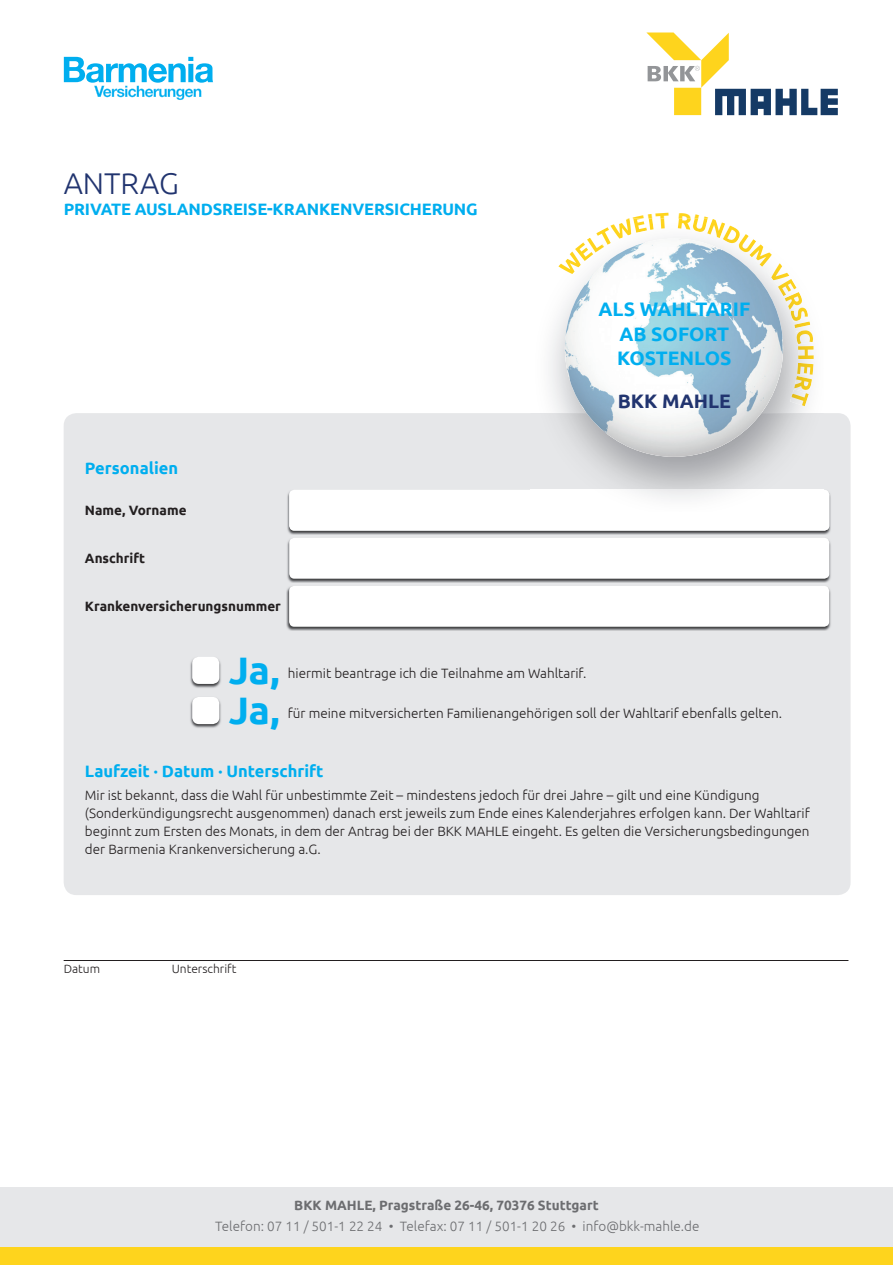
<style>
.page{position:relative;width:893px;height:1265px;background:#fff}
.page>*{position:absolute;margin:0;border:0;box-sizing:border-box;transform-origin:0 0}
.t1{font:700 38.25px/40.2px "Ubuntu";color:#00aeef}
.t2{font:300 30px "Ubuntu";color:#21346f}
.t3{font:700 19.5px/24.3px "Ubuntu";color:#00aeef;text-align:center}
.t4{font:700 19.5px "Ubuntu";color:#21346f}
.t5{font:700 16.5px "Ubuntu";letter-spacing:-.01em;color:#00aeef}
.t6{font:300 13.5px/18px "Ubuntu";color:#231f20}
.t7{font:300 13.5px "Ubuntu";color:#6c6d70}
.t8{font:700 13.5px "Ubuntu";color:#231f20}
.t9{font:700 13.5px "Ubuntu";color:#6c6d70}
.t10{font:300 12px "Ubuntu";color:#231f20}
</style>
<div class="page">
<div style="left:0;top:1187px;width:893px;height:76px;background:#e6e7e9"></div>
<div style="left:0;top:1246px;width:893px;height:19px;background:#fed41d"></div>
<div style="left:64px;top:413px;width:786px;height:482px;background:#e6e7e9;border-radius:13px"></div>
<img style="left:287px;top:490px;width:544px;height:45px">
<div style="left:289px;top:490px;width:540px;height:41px;background:#fff;border-radius:5px"></div>
<img style="left:287px;top:538px;width:544px;height:45px">
<div style="left:289px;top:538px;width:540px;height:41px;background:#fff;border-radius:5px"></div>
<img style="left:286px;top:586px;width:545px;height:45px">
<div style="left:289px;top:586px;width:540px;height:41px;background:#fff;border-radius:5px"></div>
<hr style="left:64px;top:960px;width:784px;height:1px;background:#231f20">
<img style="left:190px;top:657px;width:31px;height:31px">
<div style="left:192px;top:657px;width:27px;height:27px;background:#fff;border-radius:7px"></div>
<img style="left:190px;top:698px;width:31px;height:30px">
<div style="left:192px;top:697px;width:27px;height:27px;background:#fff;border-radius:7px"></div>
<svg style="left:64px;top:57px;width:149px;height:43px"></svg>
<img style="left:530px;top:237px;width:294px;height:262px">
<img style="left:558px;top:251px;width:25px;height:26px">
<img style="left:575px;top:242px;width:18px;height:19px">
<img style="left:587px;top:237px;width:17px;height:15px">
<img style="left:596px;top:227px;width:19px;height:20px">
<svg style="left:600px;top:241px;width:4px;height:6px"></svg>
<img style="left:610px;top:219px;width:25px;height:21px">
<img style="left:707px;top:219px;width:18px;height:19px">
<img style="left:722px;top:225px;width:18px;height:21px">
<img style="left:736px;top:234px;width:20px;height:20px">
<img style="left:749px;top:244px;width:23px;height:23px">
<img style="left:767px;top:263px;width:22px;height:22px">
<img style="left:778px;top:279px;width:19px;height:17px">
<img style="left:784px;top:292px;width:20px;height:18px">
<img style="left:790px;top:306px;width:19px;height:16px">
<img style="left:795px;top:329px;width:18px;height:15px">
<img style="left:798px;top:346px;width:15px;height:13px">
<img style="left:797px;top:363px;width:16px;height:12px">
<img style="left:794px;top:376px;width:18px;height:16px">
<img style="left:790px;top:389px;width:18px;height:17px">
<img style="left:565px;top:239px;width:218px;height:218px;border-radius:109px">
<svg style="left:647px;top:33px;width:190px;height:82px"></svg>
<svg style="left:633px;top:218px;width:32px;height:15px"></svg>
<svg style="left:678px;top:218px;width:30px;height:15px"></svg>
<svg style="left:794px;top:321px;width:16px;height:7px"></svg>
<h2 class="t2" style="left:64px;top:165px;width:117px">ANTRAG</h2>
<p class="t5" style="left:64px;top:199px;width:415px">PRIVATE AUSLANDSREISE-KRANKENVERSICHERUNG</p>
<p class="t5" style="left:85px;top:458px;width:95px">Personalien</p>
<p class="t8" style="left:85px;top:502px;width:103px">Name, Vorname</p>
<p class="t8" style="left:85px;top:550px;width:62px">Anschrift</p>
<p class="t8" style="left:85px;top:598px;width:197px">Krankenversicherungsnummer</p>
<h3 class="t3" style="left:598px;top:297px;width:153px">ALS WAHLTARIF<br>AB SOFORT<br>KOSTENLOS</h3>
<h3 class="t4" style="left:618px;top:390px;width:115px">BKK MAHLE</h3>
<h1 class="t1" style="left:229px;top:650px;width:52px">Ja,<br>Ja,</h1>
<p class="t6" style="left:288px;top:664px;width:300px">hiermit beantrage ich die Teilnahme am Wahltarif.</p>
<p class="t6" style="left:288px;top:704px;width:496px">für meine mitversicherten Familienangehörigen soll der Wahltarif ebenfalls gelten.</p>
<p class="t5" style="left:85px;top:761px;width:240px">Laufzeit · Datum · Unterschrift</p>
<p class="t6" style="left:85px;top:785px;width:726px">Mir ist bekannt, dass die Wahl für unbestimmte Zeit – mindestens jedoch für drei Jahre – gilt und eine Kündigung (Sonderkündigungsrecht ausgenommen) danach erst jeweils zum Ende eines Kalenderjahres erfolgen kann. Der Wahltarif beginnt zum Ersten des Monats, in dem der Antrag bei der BKK MAHLE eingeht. Es gelten die Versicherungsbedingungen der Barmenia Krankenversicherung a.G.</p>
<p class="t10" style="left:64px;top:962px;width:38px">Datum</p>
<p class="t10" style="left:172px;top:962px;width:66px">Unterschrift</p>
<p class="t9" style="left:294px;top:1197px;width:306px">BKK MAHLE, Pragstraße 26-46, 70376 Stuttgart</p>
<p class="t7" style="left:215px;top:1218px;width:486px">Telefon: 07 11 / 501-1 22 24 • Telefax: 07 11 / 501-1 20 26 • info@bkk-mahle.de</p>
</div>
